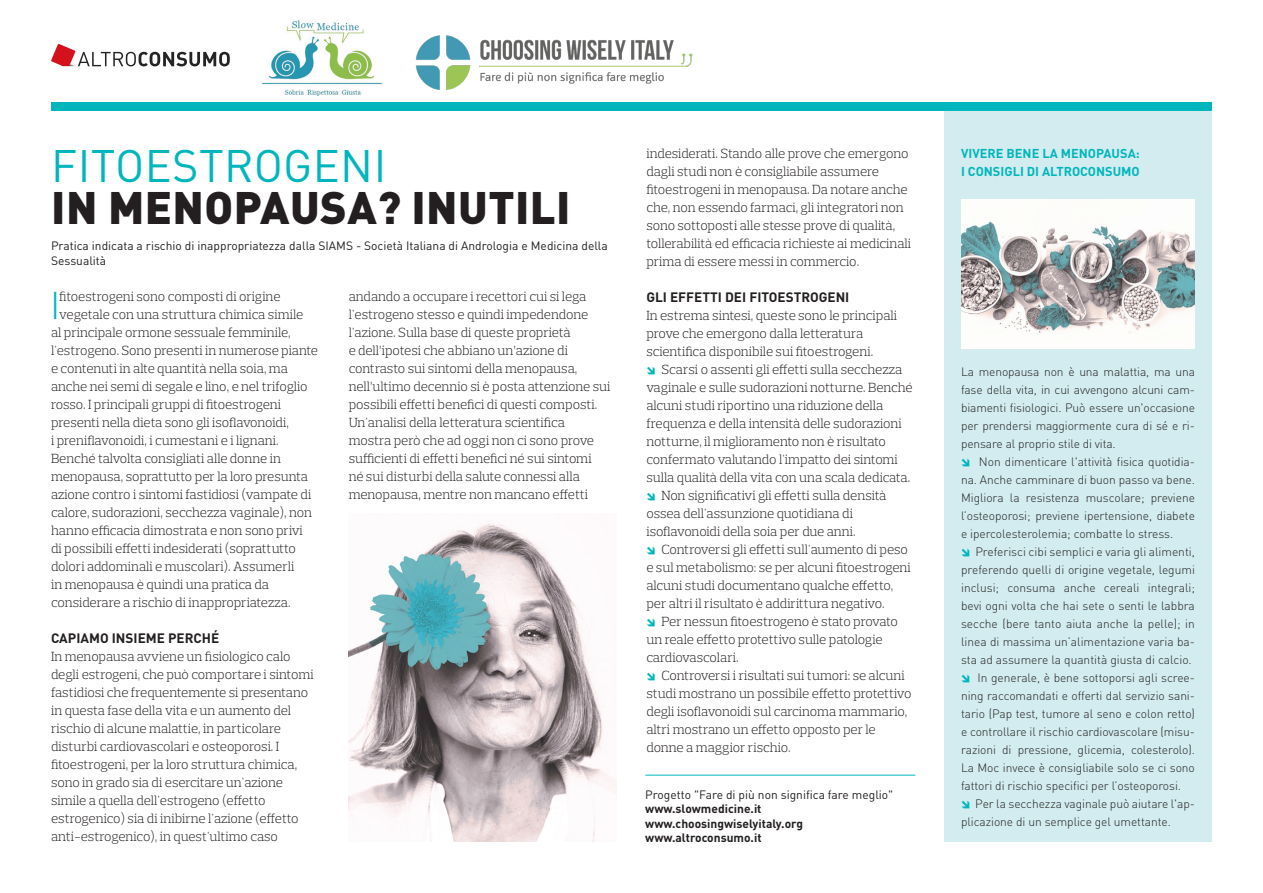
<style>
.page{position:relative;width:1263px;height:893px;background:#fff}
.page>*{position:absolute;margin:0;border:0;box-sizing:border-box;transform-origin:0 0}
.TITOLO_BOLD{font:900 45px "DIN Pro";letter-spacing:.01em;color:#231f20}
.TITOLO_COLORE{font:45px "DIN Pro";letter-spacing:.01em;color:#00b6bc}
.TESTO{font:300 39.9px "Prelo";color:#00b6bc}
.TESTO-2{font:300 13.5px/18px "Prelo Slab";letter-spacing:-.01em;color:#231f20}
.TITOLINO{font:700 13.5px "DIN Pro";color:#231f20}
.box_TITOLO{font:700 12.75px "DIN Pro";color:#00b6bc}
.box_TESTO{font:300 12px/18px "DIN Pro";letter-spacing:-.005em;color:#231f20;text-align:justify}
.INFORMAZIONI{font:12px/14.4px "DIN Pro";color:#231f20}
.INFORMAZIONI-2{font:700 12px "DIN Pro";color:#231f20}
</style>
<div class="page">
<div style="left:944px;top:103px;width:268px;height:739px;background:#d2ecef"></div>
<div style="left:51px;top:102px;width:1161px;height:9px;background:#00b6bc"></div>
<hr style="left:645px;top:775px;width:270px;height:1px;background:#00b6bc">
<svg style="left:51px;top:44px;width:179px;height:22px"></svg>
<img style="left:262px;top:20px;width:120px;height:76px">
<img style="left:415px;top:35px;width:278px;height:55px">
<img style="left:349px;top:524px;width:268px;height:318px">
<img style="left:961px;top:200px;width:234px;height:149px">
<p class="TITOLO_COLORE" style="left:51px;top:130px;width:337px">FITOESTROGENI</p>
<p class="TITOLO_BOLD" style="left:51px;top:169px;width:521px">IN MENOPAUSA? INUTILI</p>
<p class="INFORMAZIONI" style="left:51px;top:238px;width:558px">Pratica indicata a rischio di inappropriatezza dalla SIAMS - Società Italiana di Andrologia e Medicina della<br>Sessualità</p>
<p class="TESTO" style="left:51px;top:281px;width:10px">I</p>
<p class="TESTO-2" style="left:59px;top:288px;width:223px">fitoestrogeni sono composti di origine</p>
<p class="TESTO-2" style="left:59px;top:306px;width:245px">vegetale con una struttura chimica simile</p>
<p class="TESTO-2" style="left:51px;top:324px;width:241px">al principale ormone sessuale femminile,</p>
<p class="TESTO-2" style="left:51px;top:342px;width:269px">l'estrogeno. Sono presenti in numerose piante</p>
<p class="TESTO-2" style="left:51px;top:360px;width:238px">e contenuti in alte quantità nella soia, ma</p>
<p class="TESTO-2" style="left:51px;top:378px;width:258px">anche nei semi di segale e lino, e nel trifoglio</p>
<p class="TESTO-2" style="left:51px;top:396px;width:232px">rosso. I principali gruppi di fitoestrogeni</p>
<p class="TESTO-2" style="left:51px;top:414px;width:239px">presenti nella dieta sono gli isoflavonoidi,</p>
<p class="TESTO-2" style="left:51px;top:432px;width:229px">i preniflavonoidi, i cumestani e i lignani.</p>
<p class="TESTO-2" style="left:51px;top:450px;width:232px">Benché talvolta consigliati alle donne in</p>
<p class="TESTO-2" style="left:51px;top:468px;width:259px">menopausa, soprattutto per la loro presunta</p>
<p class="TESTO-2" style="left:51px;top:486px;width:262px">azione contro i sintomi fastidiosi (vampate di</p>
<p class="TESTO-2" style="left:51px;top:504px;width:263px">calore, sudorazioni, secchezza vaginale), non</p>
<p class="TESTO-2" style="left:51px;top:522px;width:253px">hanno efficacia dimostrata e non sono privi</p>
<p class="TESTO-2" style="left:51px;top:540px;width:246px">di possibili effetti indesiderati (soprattutto</p>
<p class="TESTO-2" style="left:51px;top:558px;width:245px">dolori addominali e muscolari). Assumerli</p>
<p class="TESTO-2" style="left:51px;top:576px;width:220px">in menopausa è quindi una pratica da</p>
<p class="TESTO-2" style="left:51px;top:594px;width:241px">considerare a rischio di inappropriatezza.</p>
<p class="TITOLINO" style="left:51px;top:627px;width:170px">CAPIAMO INSIEME PERCHÉ</p>
<p class="TESTO-2" style="left:51px;top:648px;width:264px">In menopausa avviene un fisiologico calo degli estrogeni, che può comportare i sintomi fastidiosi che frequentemente si presentano in questa fase della vita e un aumento del rischio di alcune malattie, in particolare disturbi cardiovascolari e osteoporosi. I fitoestrogeni, per la loro struttura chimica, sono in grado sia di esercitare un'azione simile a quella dell'estrogeno (effetto estrogenico) sia di inibirne l'azione (effetto anti-estrogenico), in quest'ultimo caso</p>
<p class="TESTO-2" style="left:349px;top:288px;width:263px">andando a occupare i recettori cui si lega l'estrogeno stesso e quindi impedendone l'azione. Sulla base di queste proprietà<br>e dell’ipotesi che abbiano un’azione di contrasto sui sintomi della menopausa, nell’ultimo decennio si è posta attenzione sui possibili effetti benefici di questi composti.<br>Un'analisi della letteratura scientifica mostra però che ad oggi non ci sono prove sufficienti di effetti benefici né sui sintomi<br>né sui disturbi della salute connessi alla menopausa, mentre non mancano effetti</p>
<p class="TESTO-2" style="left:646px;top:144px;width:266px">indesiderati. Stando alle prove che emergono dagli studi non è consigliabile assumere fitoestrogeni in menopausa. Da notare anche che, non essendo farmaci, gli integratori non sono sottoposti alle stesse prove di qualità, tollerabilità ed efficacia richieste ai medicinali prima di essere messi in commercio.</p>
<p class="TITOLINO" style="left:646px;top:286px;width:204px">GLI EFFETTI DEI FITOESTROGENI</p>
<p class="TESTO-2" style="left:646px;top:306px;width:252px">In estrema sintesi, queste sono le principali prove che emergono dalla letteratura scientifica disponibile sui fitoestrogeni.</p>
<p class="TESTO-2" style="left:646px;top:360px;width:268px;text-indent:15px">Scarsi o assenti gli effetti sulla secchezza vaginale e sulle sudorazioni notturne. Benché alcuni studi riportino una riduzione della frequenza e della intensità delle sudorazioni notturne, il miglioramento non è risultato confermato valutando l'impatto dei sintomi sulla qualità della vita con una scala dedicata.</p>
<p class="TESTO-2" style="left:646px;top:486px;width:242px;text-indent:15px">Non significativi gli effetti sulla densità ossea dell'assunzione quotidiana di isoflavonoidi della soia per due anni.</p>
<p class="TESTO-2" style="left:646px;top:540px;width:266px;text-indent:15px">Controversi gli effetti sull'aumento di peso e sul metabolismo: se per alcuni fitoestrogeni alcuni studi documentano qualche effetto, per altri il risultato è addirittura negativo.</p>
<p class="TESTO-2" style="left:646px;top:612px;width:253px;text-indent:15px">Per nessun fitoestrogeno è stato provato un reale effetto protettivo sulle patologie cardiovascolari.</p>
<p class="TESTO-2" style="left:646px;top:666px;width:267px;text-indent:15px">Controversi i risultati sui tumori: se alcuni studi mostrano un possibile effetto protettivo degli isoflavonoidi sul carcinoma mammario, altri mostrano un effetto opposto per le donne a maggior rischio.</p>
<p class="INFORMAZIONI" style="left:645px;top:786px;width:249px">Progetto "Fare di più non significa fare meglio"</p>
<p class="INFORMAZIONI-2" style="left:645px;top:799px;width:118px">www.slowmedicine.it</p>
<p class="INFORMAZIONI-2" style="left:645px;top:813px;width:159px">www.choosingwiselyitaly.org</p>
<p class="INFORMAZIONI-2" style="left:645px;top:828px;width:118px">www.altroconsumo.it</p>
<p class="box_TITOLO" style="left:961px;top:142px;width:180px">VIVERE BENE LA MENOPAUSA:</p>
<p class="box_TITOLO" style="left:961px;top:160px;width:180px">I CONSIGLI DI ALTROCONSUMO</p>
<p class="box_TESTO" style="left:961px;top:362px;width:235px">La menopausa non è una malattia, ma una fase della vita, in cui avvengono alcuni cam&shy;biamenti fisiologici. Può essere un'occasione per prendersi maggiormente cura di sé e ri&shy;pensare al proprio stile di vita.</p>
<p class="box_TESTO" style="left:961px;top:452px;width:235px;text-indent:18px">Non dimenticare l'attività fisica quotidia&shy;na. Anche camminare di buon passo va bene.<br>Migliora la resistenza muscolare; previene l’osteoporosi; previene ipertensione, diabete e ipercolesterolemia; combatte lo stress.</p>
<p class="box_TESTO" style="left:961px;top:542px;width:235px;text-indent:14px">Preferisci cibi semplici e varia gli alimenti, preferendo quelli di origine vegetale, legumi inclusi; consuma anche cereali integrali; bevi ogni volta che hai sete o senti le labbra secche (bere tanto aiuta anche la pelle); in linea di massima un’alimentazione varia ba&shy;sta ad assumere la quantità giusta di calcio.</p>
<p class="box_TESTO" style="left:961px;top:668px;width:235px;text-indent:17px">In generale, è bene sottoporsi agli scree&shy;ning raccomandati e offerti dal servizio sani&shy;tario (Pap test, tumore al seno e colon retto) e controllare il rischio cardiovascolare (misu&shy;razioni di pressione, glicemia, colesterolo).<br>La Moc invece è consigliabile solo se ci sono fattori di rischio specifici per l’osteoporosi.</p>
<p class="box_TESTO" style="left:961px;top:794px;width:235px;text-indent:14px">Per la secchezza vaginale può aiutare l'ap&shy;plicazione di un semplice gel umettante.</p>
</div>
